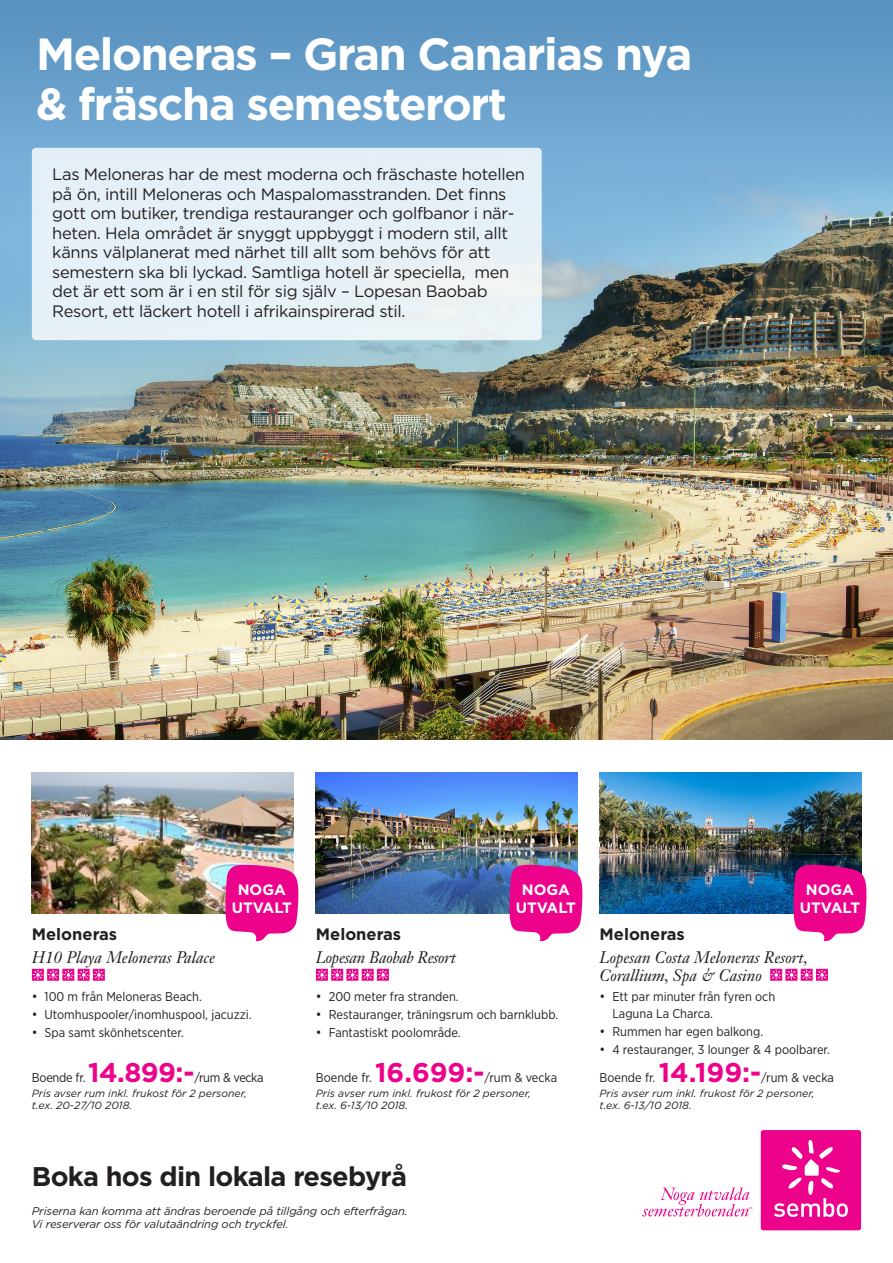
<style>
.page{position:relative;width:893px;height:1263px;background:#fff}
.page>*{position:absolute;margin:0;border:0;box-sizing:border-box;transform-origin:0 0}
.t1{font:700 45px/49.5px "Gotham";letter-spacing:-.03em;color:#fff}
.t2{font:700 27px "Gotham";letter-spacing:-.025em;color:#231f20}
.t3{font:16.5px/19.5px "Gotham";letter-spacing:-.02em;color:#231f20}
.t4{font:italic 16.5px/18px "Janson Text LT Std";color:#231f20}
.t5{font:700 16.5px "Gotham";color:#231f20}
.t6{font:700 15px/18px "Gotham";color:#fff;text-align:center}
.t7{font:12.75px/16.5px "Gotham Narrow";color:#231f20}
.t8{font:12.75px "Gotham Narrow";letter-spacing:-.02em;color:#231f20}
.t9{font:italic 11.25px "Gotham";letter-spacing:-.01em;color:#231f20}
.t10{font:italic 10.5px/12px "Gotham";color:#231f20}
.s1{font-size:13.5px}
.s2{font-family:"Gotham";font-weight:700;font-size:27px;color:#ed028c}
</style>
<div class="page">
<img style="left:0;top:0;width:893px;height:740px">
<svg style="left:316px;top:969px;width:12px;height:12px"></svg>
<svg style="left:331px;top:969px;width:12px;height:12px"></svg>
<svg style="left:346px;top:969px;width:12px;height:12px"></svg>
<svg style="left:362px;top:969px;width:12px;height:12px"></svg>
<svg style="left:377px;top:969px;width:12px;height:12px"></svg>
<svg style="left:316px;top:969px;width:72px;height:11px"></svg>
<div style="left:770px;top:969px;width:12px;height:12px;background:#f142a9"></div>
<svg style="left:785px;top:969px;width:12px;height:12px"></svg>
<svg style="left:801px;top:969px;width:12px;height:12px"></svg>
<svg style="left:816px;top:969px;width:12px;height:12px"></svg>
<svg style="left:771px;top:969px;width:56px;height:11px"></svg>
<img style="left:600px;top:773px;width:261px;height:140px">
<svg style="left:32px;top:969px;width:12px;height:12px"></svg>
<svg style="left:47px;top:969px;width:12px;height:12px"></svg>
<svg style="left:62px;top:969px;width:12px;height:12px"></svg>
<svg style="left:78px;top:969px;width:12px;height:12px"></svg>
<svg style="left:93px;top:969px;width:12px;height:12px"></svg>
<svg style="left:32px;top:969px;width:72px;height:11px"></svg>
<img style="left:316px;top:773px;width:261px;height:140px">
<img style="left:32px;top:773px;width:261px;height:140px">
<div style="left:761px;top:1130px;width:100px;height:100px;background:#ed028c;border-radius:3px"></div>
<svg style="left:774px;top:1140px;width:74px;height:77px"></svg>
<svg style="left:642px;top:1187px;width:110px;height:29px"></svg>
<svg style="left:225px;top:864px;width:74px;height:78px;background:#ee31a0"></svg>
<svg style="left:509px;top:864px;width:74px;height:78px;background:#e82e9f"></svg>
<svg style="left:793px;top:864px;width:74px;height:78px;background:#e42999"></svg>
<div style="left:32px;top:148px;width:510px;height:192px;background:#e5f0f7;border-radius:4px"></div>
<p class="t1" style="left:36px;top:28px;width:658px">Meloneras – Gran Canarias nya &amp; fräscha semesterort</p>
<p class="t3" style="left:52px;top:164px;width:474px">Las Meloneras har de mest moderna och fräschaste hotellen på ön, intill Meloneras och Maspalomasstranden. Det finns gott om butiker, trendiga restauranger och golfbanor i när&shy;heten. Hela området är snyggt uppbyggt i modern stil, allt känns välplanerat med närhet till allt som behövs för att semestern ska bli lyckad. Samtliga hotell är speciella, men det är ett som är i en stil för sig själv – Lopesan Baobab Resort, ett läckert hotell i afrikainspirerad stil.</p>
<p class="t6" style="left:232px;top:880px;width:62px">NOGA<br>UTVALT</p>
<p class="t6" style="left:516px;top:880px;width:62px">NOGA<br>UTVALT</p>
<p class="t6" style="left:800px;top:880px;width:62px">NOGA<br>UTVALT</p>
<p class="t5" style="left:32px;top:925px;width:87px">Meloneras</p>
<p class="t4" style="left:32px;top:948px;width:185px">H10 Playa Meloneras Palace</p>
<p class="t7" style="left:32px;top:988px;width:171px"><span class="s1">•</span> 100 m från Meloneras Beach.</p>
<p class="t7" style="left:32px;top:1006px;width:221px"><span class="s1">•</span> Utomhuspooler/inomhuspool, jacuzzi.</p>
<p class="t7" style="left:32px;top:1024px;width:153px"><span class="s1">•</span> Spa samt skönhetscenter.</p>
<p class="t8" style="left:32px;top:1070px;width:233px">Boende fr. <span class="s2">14.899:-</span>/rum &amp; vecka</p>
<p class="t10" style="left:32px;top:1087px;width:216px">Pris avser rum inkl. frukost för 2 personer, t.ex. 20-27/10 2018.</p>
<p class="t5" style="left:316px;top:925px;width:87px">Meloneras</p>
<p class="t4" style="left:316px;top:948px;width:142px">Lopesan Baobab Resort</p>
<p class="t7" style="left:316px;top:988px;width:144px"><span class="s1">•</span> 200 meter fra stranden.</p>
<p class="t7" style="left:316px;top:1006px;width:244px"><span class="s1">•</span> Restauranger, träningsrum och barnklubb.</p>
<p class="t7" style="left:316px;top:1024px;width:146px"><span class="s1">•</span> Fantastiskt poolområde.</p>
<p class="t7" style="left:316px;top:1069px;width:243px">Boende fr. <span class="s2">16.699:-</span>/rum &amp; vecka</p>
<p class="t10" style="left:316px;top:1087px;width:216px">Pris avser rum inkl. frukost för 2 personer, t.ex. 6-13/10 2018.</p>
<p class="t2" style="left:32px;top:1160px;width:377px">Boka hos din lokala resebyrå</p>
<p class="t9" style="left:32px;top:1204px;width:377px">Priserna kan komma att ändras beroende på tillgång och efterfrågan.</p>
<p class="t9" style="left:32px;top:1218px;width:258px">Vi reserverar oss för valutaändring och tryckfel.</p>
<p class="t5" style="left:600px;top:925px;width:87px">Meloneras</p>
<p class="t4" style="left:600px;top:948px;width:210px">Lopesan Costa Meloneras Resort,<br>Corallium, Spa &amp; Casino</p>
<p class="t7" style="left:612px;top:988px;width:164px;text-indent:-13px"><span class="s1">•</span> Ett par minuter från fyren och<br>Laguna La Charca.</p>
<p class="t7" style="left:600px;top:1023px;width:165px"><span class="s1">•</span> Rummen har egen balkong.</p>
<p class="t7" style="left:600px;top:1040px;width:232px"><span class="s1">•</span> 4 restauranger, 3 lounger &amp; 4 poolbarer.</p>
<p class="t7" style="left:600px;top:1069px;width:236px">Boende fr. <span class="s2">14.199:-</span>/rum &amp; vecka</p>
<p class="t10" style="left:600px;top:1087px;width:216px">Pris avser rum inkl. frukost för 2 personer, t.ex. 6-13/10 2018.</p>
</div>
